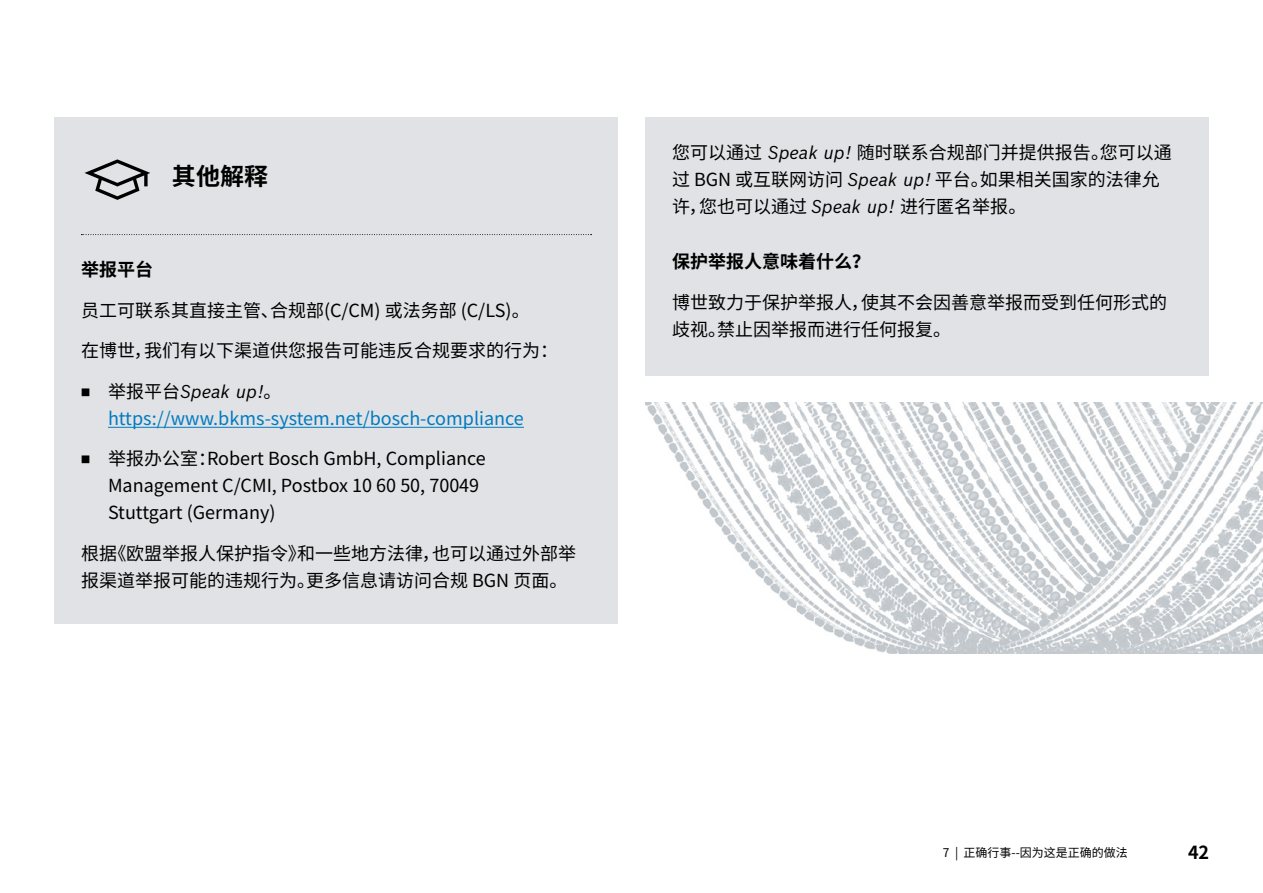
<style>
.page{position:relative;width:1263px;height:893px;background:#fff}
.page>*{position:absolute;margin:0;border:0;box-sizing:border-box;transform-origin:0 0}
.t1{font:700 24px "Noto Sans SC";color:#000}
.t2{font:18px/27px "Noto Sans SC";color:#000}
.t3{font:18px "Noto Sans SC";color:#007bc0}
.t4{font:700 18px "Noto Sans SC";color:#000}
.t5{font:italic 18px "Bosch Sans";color:#000}
.t6{font:12px "Noto Sans SC";color:#000}
.s1{font-style:normal}
.s2{font-family:"Noto Sans SC";font-style:normal}
.s3{font-family:"Bosch Sans"}
.s4{font-family:"Bosch Sans";font-style:italic}
</style>
<div class="page">
<div style="left:54px;top:235px;width:564px;height:388px;background:#e0e2e5"></div>
<hr style="left:108px;top:427px;width:416px;height:1px;background:#007bc0">
<div style="left:54px;top:117px;width:564px;height:118px;background:#e0e2e5"></div>
<svg style="left:81px;top:234px;width:511px;height:1px"></svg>
<svg style="left:84px;top:159px;width:66px;height:41px"></svg>
<div style="left:645px;top:117px;width:564px;height:258px;background:#e0e2e5"></div>
<img style="left:645px;top:403px;width:618px;height:251px">
<h1 class="t1" style="left:172px;top:163px;width:97px">其他解释</h1>
<p class="t4" style="left:81px;top:259px;width:73px">举报平台</p>
<p class="t2" style="left:81px;top:297px;width:450px">员工可联系其直接主管、合规部(C/CM) 或法务部 (C/LS)。</p>
<p class="t2" style="left:81px;top:337px;width:478px">在博世，我们有以下渠道供您报告可能违反合规要求的行为：</p>
<p class="t5" style="left:81px;top:376px;width:202px"><span class="s1">◾</span> <span class="s2">举报平台</span>Speak up!<span class="s2">。</span></p>
<p class="t3" style="left:108px;top:408px;width:417px">https://www.bkms-system.net/bosch-compliance</p>
<p class="t2" style="left:108px;top:445px;width:379px;text-indent:-27px"><span class="s3">◾</span> 举报办公室：Robert Bosch GmbH, Compliance<br>Management C/CMI, Postbox 10 60 50, 70049<br>Stuttgart (Germany)</p>
<p class="t2" style="left:81px;top:540px;width:496px">根据《欧盟举报人保护指令》和一些地方法律，也可以通过外部举报渠道举报可能的违规行为。更多信息请访问合规 BGN 页面。</p>
<p class="t2" style="left:672px;top:139px;width:501px">您可以通过 <span class="s4">Speak up!</span> 随时联系合规部门并提供报告。您可以通过 BGN 或互联网访问 <span class="s4">Speak up!</span> 平台。如果相关国家的法律允许，您也可以通过 <span class="s4">Speak up!</span> 进行匿名举报。</p>
<p class="t4" style="left:672px;top:251px;width:199px">保护举报人意味着什么？</p>
<p class="t2" style="left:672px;top:289px;width:496px">博世致力于保护举报人，使其不会因善意举报而受到任何形式的歧视。禁止因举报而进行任何报复。</p>
<p class="t6" style="left:943px;top:846px;width:186px">7 | 正确行事--因为这是正确的做法</p>
<p class="t4" style="left:1188px;top:842px;width:22px">42</p>
</div>
